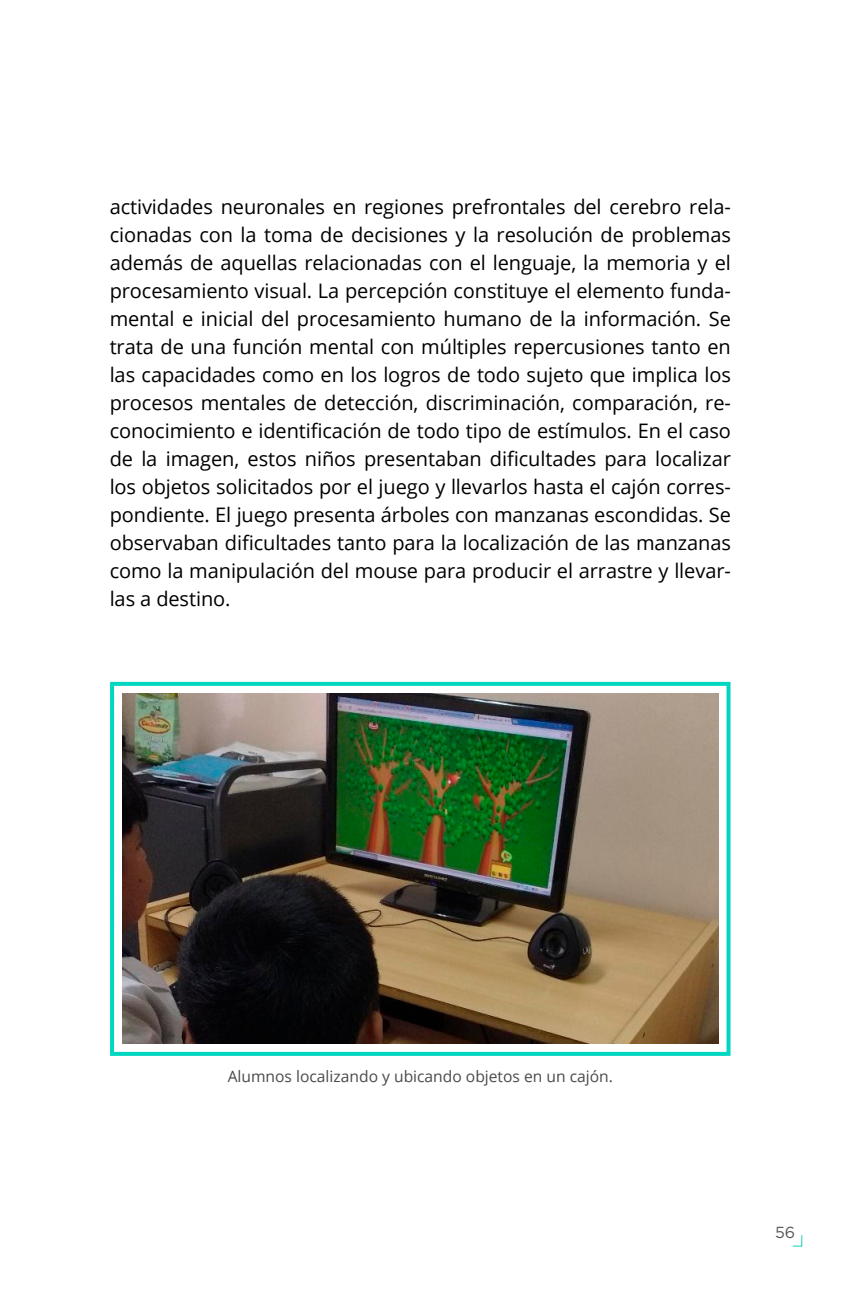
<style>
.page{position:relative;width:851px;height:1304px;background:#fff}
.page>*{position:absolute;margin:0;border:0;box-sizing:border-box;transform-origin:0 0}
.t1{font:20px/28px "Open Sans";letter-spacing:-.005em;color:#000;text-align:justify}
.t2{font:16px "Gotham";color:#575756}
.t3{font:15.6px "Open Sans";color:#4a4a49}
</style>
<div class="page">
<svg style="left:792px;top:1235px;width:10px;height:12px"></svg>
<div style="left:110px;top:682px;width:620px;height:374px;border:4px solid #00d7c0"></div>
<img style="left:122px;top:694px;width:596px;height:350px">
<p class="t1" style="left:110px;top:193px;width:622px">actividades neuronales en regiones prefrontales del cerebro rela&shy;cionadas con la toma de decisiones y la resolución de problemas además de aquellas relacionadas con el lenguaje, la memoria y el procesamiento visual. La percepción constituye el elemento funda&shy;mental e inicial del procesamiento humano de la información. Se trata de una función mental con múltiples repercusiones tanto en las capacidades como en los logros de todo sujeto que implica los procesos mentales de detección, discriminación, comparación, re&shy;conocimiento e identificación de todo tipo de estímulos. En el caso de la imagen, estos niños presentaban dificultades para localizar los objetos solicitados por el juego y llevarlos hasta el cajón corres&shy;pondiente. El juego presenta árboles con manzanas escondidas. Se observaban dificultades tanto para la localización de las manzanas como la manipulación del mouse para producir el arrastre y llevar&shy;las a destino.</p>
<p class="t3" style="left:228px;top:1066px;width:386px">Alumnos localizando y ubicando objetos en un cajón.</p>
<p class="t2" style="left:774px;top:1222px;width:22px">56</p>
</div>
